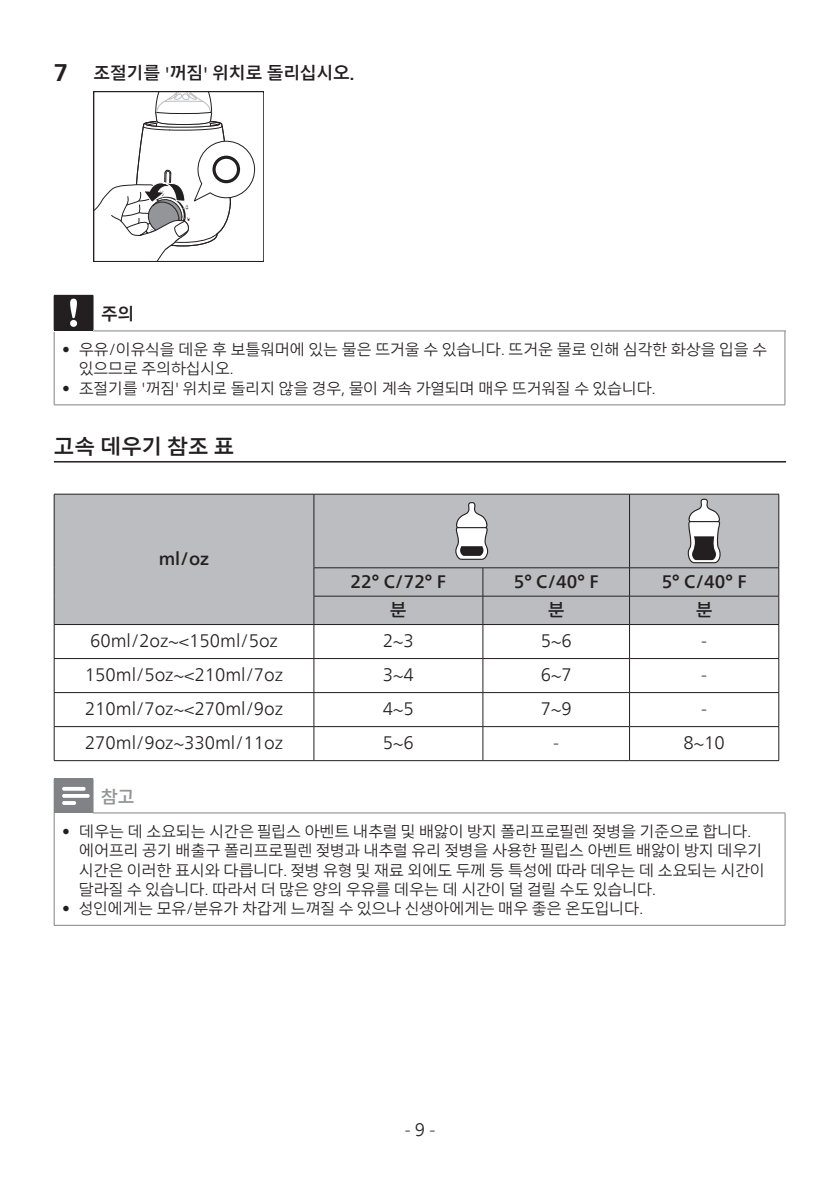
<style>
.page{position:relative;width:840px;height:1191px;background:#fff}
.page>*{position:absolute;margin:0;border:0;box-sizing:border-box;transform-origin:0 0}
.t1{font:500 22px "Seol Sans";color:#231f20}
.t2{font:300 18px "Neue Frutiger World";color:#231f20}
.t3{font:500 18px "Neue Frutiger World";color:#231f20}
.t4{font:500 18px "Seol Sans";color:#231f20}
.t5{font:500 18px "Seol Sans";color:#939598}
.t6{font:300 16px/19.2px "Seol Sans";color:#231f20}
.s1{font-family:"Neue Frutiger World";font-weight:700;font-size:24px}
.s2{font-family:"Neue Frutiger World"}
.s3{font-family:"Seol Sans"}
</style>
<div class="page">
<hr style="left:54px;top:461px;width:731px;height:1px;background:#231f20">
<svg style="left:96px;top:93px;width:160px;height:167px"></svg>
<div style="left:94px;top:91px;width:170px;height:171px;border:1px solid #231f20"></div>
<div style="left:54px;top:295px;width:39px;height:36px;background:#231f20"></div>
<hr style="left:784px;top:331px;width:1px;height:73px;background:#808285">
<hr style="left:93px;top:295px;width:1px;height:35px;background:#231f20">
<hr style="left:93px;top:330px;width:692px;height:1px;background:#808285">
<hr style="left:54px;top:332px;width:1px;height:72px;background:#808285">
<hr style="left:54px;top:404px;width:39px;height:1px;background:#808285">
<hr style="left:93px;top:404px;width:691px;height:1px;background:#808285">
<svg style="left:70px;top:299px;width:7px;height:28px"></svg>
<div style="left:55px;top:495px;width:723px;height:129px;background:#bcbdc0"></div>
<hr style="left:54px;top:625px;width:1px;height:33px;background:#231f20">
<hr style="left:313px;top:625px;width:1px;height:33px;background:#231f20">
<hr style="left:482px;top:625px;width:1px;height:33px;background:#231f20">
<hr style="left:629px;top:625px;width:1px;height:33px;background:#231f20">
<hr style="left:778px;top:625px;width:1px;height:33px;background:#231f20">
<hr style="left:54px;top:658px;width:260px;height:1px;background:#231f20">
<hr style="left:54px;top:659px;width:1px;height:33px;background:#231f20">
<hr style="left:314px;top:658px;width:168px;height:1px;background:#231f20">
<hr style="left:313px;top:659px;width:1px;height:33px;background:#231f20">
<hr style="left:482px;top:658px;width:147px;height:1px;background:#231f20">
<hr style="left:482px;top:659px;width:1px;height:33px;background:#231f20">
<hr style="left:629px;top:658px;width:149px;height:1px;background:#231f20">
<hr style="left:629px;top:659px;width:1px;height:33px;background:#231f20">
<hr style="left:778px;top:659px;width:1px;height:33px;background:#231f20">
<hr style="left:54px;top:692px;width:260px;height:1px;background:#231f20">
<hr style="left:54px;top:693px;width:1px;height:33px;background:#231f20">
<hr style="left:314px;top:692px;width:168px;height:1px;background:#231f20">
<hr style="left:313px;top:693px;width:1px;height:33px;background:#231f20">
<hr style="left:482px;top:692px;width:147px;height:1px;background:#231f20">
<hr style="left:482px;top:693px;width:1px;height:33px;background:#231f20">
<hr style="left:629px;top:692px;width:149px;height:1px;background:#231f20">
<hr style="left:629px;top:693px;width:1px;height:33px;background:#231f20">
<hr style="left:778px;top:693px;width:1px;height:33px;background:#231f20">
<hr style="left:54px;top:726px;width:260px;height:1px;background:#231f20">
<hr style="left:54px;top:727px;width:1px;height:33px;background:#231f20">
<hr style="left:314px;top:726px;width:168px;height:1px;background:#231f20">
<hr style="left:313px;top:727px;width:1px;height:33px;background:#231f20">
<hr style="left:482px;top:726px;width:147px;height:1px;background:#231f20">
<hr style="left:482px;top:727px;width:1px;height:33px;background:#231f20">
<hr style="left:629px;top:726px;width:149px;height:1px;background:#231f20">
<hr style="left:629px;top:727px;width:1px;height:33px;background:#231f20">
<hr style="left:778px;top:727px;width:1px;height:33px;background:#231f20">
<hr style="left:54px;top:760px;width:260px;height:1px;background:#231f20">
<hr style="left:314px;top:760px;width:168px;height:1px;background:#231f20">
<hr style="left:482px;top:760px;width:147px;height:1px;background:#231f20">
<hr style="left:629px;top:760px;width:149px;height:1px;background:#231f20">
<hr style="left:54px;top:494px;width:260px;height:1px;background:#231f20">
<hr style="left:54px;top:494px;width:1px;height:74px;background:#231f20">
<svg style="left:54px;top:568px;width:1px;height:56px"></svg>
<hr style="left:54px;top:624px;width:260px;height:1px;background:#231f20">
<hr style="left:314px;top:494px;width:168px;height:1px;background:#231f20">
<hr style="left:313px;top:494px;width:1px;height:73px;background:#231f20">
<hr style="left:482px;top:494px;width:147px;height:1px;background:#231f20">
<hr style="left:629px;top:494px;width:149px;height:1px;background:#231f20">
<hr style="left:629px;top:494px;width:1px;height:73px;background:#231f20">
<hr style="left:778px;top:494px;width:1px;height:73px;background:#231f20">
<hr style="left:313px;top:567px;width:169px;height:1px;background:#231f20">
<hr style="left:482px;top:567px;width:147px;height:1px;background:#231f20">
<hr style="left:629px;top:567px;width:149px;height:1px;background:#231f20">
<hr style="left:313px;top:596px;width:169px;height:1px;background:#231f20">
<svg style="left:313px;top:568px;width:1px;height:56px"></svg>
<hr style="left:482px;top:596px;width:147px;height:1px;background:#231f20">
<svg style="left:482px;top:568px;width:1px;height:56px"></svg>
<hr style="left:629px;top:596px;width:149px;height:1px;background:#231f20">
<svg style="left:629px;top:568px;width:1px;height:56px"></svg>
<svg style="left:778px;top:568px;width:1px;height:56px"></svg>
<hr style="left:314px;top:624px;width:168px;height:1px;background:#231f20">
<hr style="left:482px;top:624px;width:147px;height:1px;background:#231f20">
<hr style="left:629px;top:624px;width:149px;height:1px;background:#231f20">
<svg style="left:455px;top:502px;width:33px;height:58px"></svg>
<svg style="left:687px;top:499px;width:33px;height:64px"></svg>
<div style="left:54px;top:779px;width:39px;height:34px;background:#808285"></div>
<hr style="left:784px;top:813px;width:1px;height:112px;background:#808285">
<hr style="left:54px;top:778px;width:39px;height:1px;background:#808285">
<hr style="left:93px;top:779px;width:1px;height:33px;background:#808285">
<hr style="left:93px;top:812px;width:691px;height:1px;background:#808285">
<hr style="left:54px;top:813px;width:1px;height:112px;background:#808285">
<hr style="left:54px;top:925px;width:39px;height:1px;background:#808285">
<hr style="left:93px;top:925px;width:691px;height:1px;background:#808285">
<svg style="left:62px;top:787px;width:28px;height:18px"></svg>
<p class="t4" style="left:54px;top:61px;width:302px"><span class="s1">7</span> 조절기를 <span class="s2">'</span>꺼짐<span class="s2">'</span> 위치로 돌리십시오<span class="s2">.</span></p>
<p class="t4" style="left:101px;top:302px;width:35px">주의</p>
<p class="t6" style="left:79px;top:340px;width:689px;text-indent:-17px"><span class="s2">•</span> 우유<span class="s2">/</span>이유식을 데운 후 보틀워머에 있는 물은 뜨거울 수 있습니다<span class="s2">.</span> 뜨거운 물로 인해 심각한 화상을 입을 수 있으므로 주의하십시오<span class="s2">.</span></p>
<p class="t6" style="left:62px;top:378px;width:594px"><span class="s2">•</span> 조절기를 <span class="s2">'</span>꺼짐<span class="s2">'</span> 위치로 돌리지 않을 경우<span class="s2">,</span> 물이 계속 가열되며 매우 뜨거워질 수 있습니다<span class="s2">.</span></p>
<h1 class="t1" style="left:54px;top:432px;width:182px">고속 데우기 참조 표</h1>
<p class="t3" style="left:159px;top:544px;width:52px">ml/oz</p>
<p class="t3" style="left:350px;top:566px;width:97px">22<span class="s3">°</span> C/72<span class="s3">°</span> F</p>
<p class="t3" style="left:513px;top:566px;width:86px">5<span class="s3">°</span> C/40<span class="s3">°</span> F</p>
<p class="t3" style="left:661px;top:566px;width:86px">5<span class="s3">°</span> C/40<span class="s3">°</span> F</p>
<p class="t4" style="left:390px;top:598px;width:18px">분</p>
<p class="t4" style="left:547px;top:598px;width:18px">분</p>
<p class="t4" style="left:695px;top:598px;width:18px">분</p>
<p class="t2" style="left:90px;top:627px;width:189px">60ml/2oz~&lt;150ml/5oz</p>
<p class="t2" style="left:382px;top:627px;width:32px">2~3</p>
<p class="t2" style="left:540px;top:627px;width:32px">5~6</p>
<p class="t2" style="left:700px;top:627px;width:7px">-</p>
<p class="t2" style="left:85px;top:661px;width:200px">150ml/5oz~&lt;210ml/7oz</p>
<p class="t2" style="left:382px;top:661px;width:32px">3~4</p>
<p class="t2" style="left:540px;top:661px;width:32px">6~7</p>
<p class="t2" style="left:700px;top:661px;width:7px">-</p>
<p class="t2" style="left:85px;top:695px;width:200px">210ml/7oz~&lt;270ml/9oz</p>
<p class="t2" style="left:382px;top:695px;width:32px">4~5</p>
<p class="t2" style="left:540px;top:695px;width:32px">7~9</p>
<p class="t2" style="left:700px;top:695px;width:7px">-</p>
<p class="t2" style="left:85px;top:729px;width:200px">270ml/9oz~330ml/11oz</p>
<p class="t2" style="left:382px;top:729px;width:32px">5~6</p>
<p class="t2" style="left:553px;top:729px;width:7px">-</p>
<p class="t2" style="left:683px;top:729px;width:43px">8~10</p>
<p class="t5" style="left:101px;top:784px;width:35px">참고</p>
<p class="t6" style="left:79px;top:821px;width:686px;text-indent:-17px"><span class="s2">•</span> 데우는 데 소요되는 시간은 필립스 아벤트 내추럴 및 배앓이 방지 폴리프로필렌 젖병을 기준으로 합니다<span class="s2">. </span>에어프리 공기 배출구 폴리프로필렌 젖병과 내추럴 유리 젖병을 사용한 필립스 아벤트 배앓이 방지 데우기 시간은 이러한 표시와 다릅니다<span class="s2">.</span> 젖병 유형 및 재료 외에도 두께 등 특성에 따라 데우는 데 소요되는 시간이 달라질 수 있습니다<span class="s2">.</span> 따라서 더 많은 양의 우유를 데우는 데 시간이 덜 걸릴 수도 있습니다<span class="s2">.</span></p>
<p class="t6" style="left:62px;top:898px;width:582px"><span class="s2">•</span> 성인에게는 모유<span class="s2">/</span>분유가 차갑게 느껴질 수 있으나 신생아에게는 매우 좋은 온도입니다<span class="s2">.</span></p>
<p class="t2" style="left:404px;top:1115px;width:32px">- 9 -</p>
</div>
